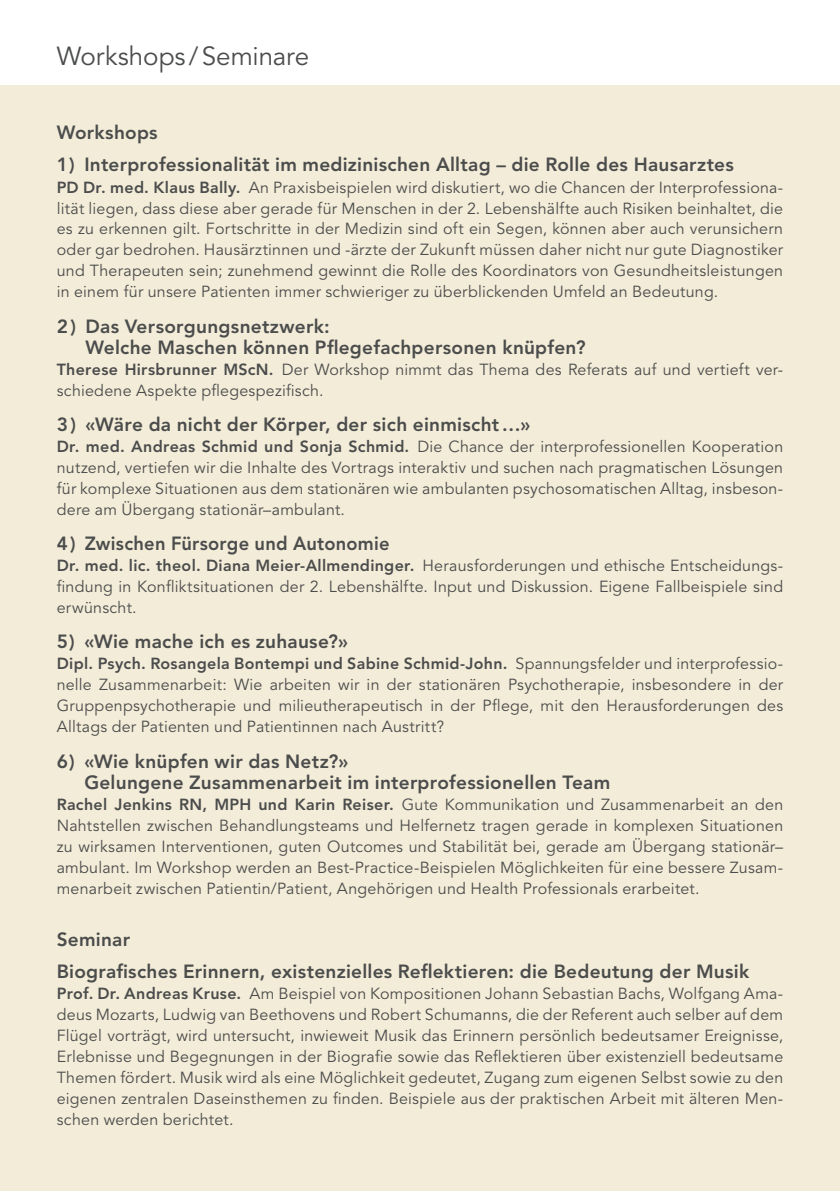
<style>
.page{position:relative;width:840px;height:1191px;background:#fff}
.page>*{position:absolute;margin:0;border:0;box-sizing:border-box;transform-origin:0 0}
.t1{font:26px "Avenir LT Std";letter-spacing:-.005em;color:#4b4c4c}
.t2{font:800 19px/21px "Avenir LT Std";letter-spacing:.015em;color:#4b4c4c}
.t3{font:16px/21px "Avenir LT Std";letter-spacing:.015em;color:#4b4c4c;text-align:justify}
.s1{font-weight:800}
</style>
<div class="page">
<div style="left:0;top:85px;width:839px;height:1106px;background:#f3ecd8"></div>
<hr style="left:839px;top:85px;width:1px;height:663px;background:#f3ecd8">
<h1 class="t1" style="left:57px;top:41px;width:254px">Workshops /Seminare</h1>
<p class="t2" style="left:57px;top:122px;width:102px">Workshops</p>
<p class="t2" style="left:57px;top:154px;width:678px">1) Interprofessionalität im medizinischen Alltag – die Rolle des Hausarztes</p>
<p class="t3" style="left:57px;top:177px;width:727px"><span class="s1">PD Dr. med. Klaus Bally.</span> An Praxisbeispielen wird diskutiert, wo die Chancen der Interprofessiona&shy;lität liegen, dass diese aber gerade für Menschen in der 2. Lebenshälfte auch Risiken beinhaltet, die es zu erkennen gilt. Fortschritte in der Medizin sind oft ein Segen, können aber auch verunsichern oder gar bedrohen. Hausärztinnen und -ärzte der Zukunft müssen daher nicht nur gute Diagnostiker und Therapeuten sein; zunehmend gewinnt die Rolle des Koordinators von Gesundheitsleistungen in einem für unsere Patienten immer schwieriger zu überblickenden Umfeld an Bedeutung.</p>
<p class="t2" style="left:85px;top:316px;width:501px;text-indent:-29px">2) Das Versorgungsnetzwerk:<br>Welche Maschen können Pflegefachpersonen knüpfen?</p>
<p class="t3" style="left:57px;top:359px;width:727px"><span class="s1">Therese Hirsbrunner MScN.</span> Der Workshop nimmt das Thema des Referats auf und vertieft ver&shy;schiedene Aspekte pflegespezifisch.</p>
<p class="t2" style="left:57px;top:414px;width:475px">3) «Wäre da nicht der Körper, der sich einmischt…»</p>
<p class="t3" style="left:57px;top:436px;width:727px"><span class="s1">Dr. med. Andreas Schmid und Sonja Schmid.</span> Die Chance der interprofessionellen Kooperation nutzend, vertiefen wir die Inhalte des Vortrags interaktiv und suchen nach pragmatischen Lösungen für komplexe Situationen aus dem stationären wie ambulanten psychosomatischen Alltag, insbeson&shy;dere am Übergang stationär–ambulant.</p>
<p class="t2" style="left:57px;top:533px;width:334px">4) Zwischen Fürsorge und Autonomie</p>
<p class="t3" style="left:57px;top:555px;width:727px"><span class="s1">Dr. med. lic. theol. Diana Meier-Allmendinger.</span> Herausforderungen und ethische Entscheidungs&shy;findung in Konfliktsituationen der 2. Lebenshälfte. Input und Diskussion. Eigene Fallbeispiele sind erwünscht.</p>
<p class="t2" style="left:57px;top:631px;width:292px">5) «Wie mache ich es zuhause?»</p>
<p class="t3" style="left:57px;top:654px;width:727px"><span class="s1">Dipl. Psych. Rosangela Bontempi und Sabine Schmid-John.</span> Spannungsfelder und interprofessio&shy;nelle Zusammenarbeit: Wie arbeiten wir in der stationären Psychotherapie, insbesondere in der Gruppenpsychotherapie und milieutherapeutisch in der Pflege, mit den Herausforderungen des Alltags der Patienten und Patientinnen nach Austritt?</p>
<p class="t2" style="left:84px;top:750px;width:527px;text-indent:-28px">6) «Wie knüpfen wir das Netz?»<br>Gelungene Zusammenarbeit im interprofessionellen Team</p>
<p class="t3" style="left:57px;top:794px;width:727px"><span class="s1">Rachel Jenkins RN, MPH und Karin Reiser.</span> Gute Kommunikation und Zusammenarbeit an den Nahtstellen zwischen Behandlungsteams und Helfernetz tragen gerade in komplexen Situationen zu wirksamen Interventionen, guten Outcomes und Stabilität bei, gerade am Übergang stationär– ambulant. Im Workshop werden an Best-Practice-Beispielen Möglichkeiten für eine bessere Zusam&shy;menarbeit zwischen Patientin/Patient, Angehörigen und Health Professionals erarbeitet.</p>
<p class="t2" style="left:57px;top:923px;width:693px;line-height:32.4px">Seminar<br>Biografisches Erinnern, existenzielles Reflektieren: die Bedeutung der Musik</p>
<p class="t3" style="left:57px;top:983px;width:727px"><span class="s1">Prof. Dr. Andreas Kruse.</span> Am Beispiel von Kompositionen Johann Sebastian Bachs, Wolfgang Ama&shy;deus Mozarts, Ludwig van Beethovens und Robert Schumanns, die der Referent auch selber auf dem Flügel vorträgt, wird untersucht, inwieweit Musik das Erinnern persönlich bedeutsamer Ereignisse, Erlebnisse und Begegnungen in der Biografie sowie das Reflektieren über existenziell bedeutsame Themen fördert. Musik wird als eine Möglichkeit gedeutet, Zugang zum eigenen Selbst sowie zu den eigenen zentralen Daseinsthemen zu finden. Beispiele aus der praktischen Arbeit mit älteren Men&shy;schen werden berichtet.</p>
</div>
